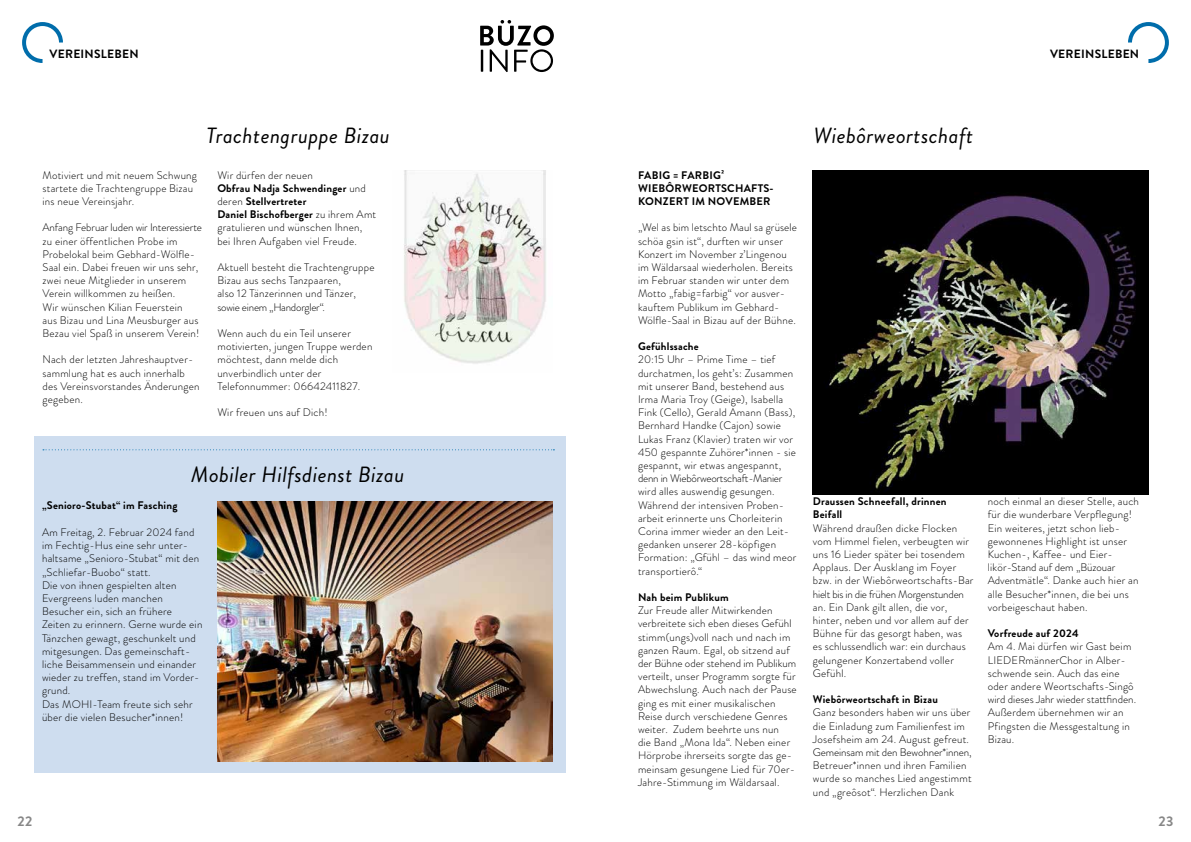
<style>
.page{position:relative;width:1191px;height:842px;background:#fff}
.page>*{position:absolute;margin:0;border:0;box-sizing:border-box;transform-origin:0 0}
.t1{font:italic 22px "Brandon Grotesque";letter-spacing:.02em;color:#000}
.t2{font:700 14px "Brandon Grotesque";color:#878787}
.t3{font:700 12px "Brandon Grotesque";letter-spacing:.02em;color:#000}
.t4{font:300 11px/13.2px "Brandon Grotesque";letter-spacing:.02em;color:#000}
.t5{font:700 11px/13.2px "Brandon Grotesque";letter-spacing:.02em;color:#000}
.s1{font-weight:700}
</style>
<div class="page">
<div style="left:35px;top:437px;width:531px;height:336px;background:#ceddef"></div>
<svg style="left:22px;top:22px;width:41px;height:41px"></svg>
<svg style="left:480px;top:20px;width:74px;height:52px"></svg>
<img style="left:404px;top:171px;width:142px;height:193px">
<svg style="left:43px;top:449px;width:511px;height:1px"></svg>
<img style="left:217px;top:502px;width:336px;height:260px">
<svg style="left:1128px;top:22px;width:40px;height:41px"></svg>
<img style="left:813px;top:171px;width:335px;height:323px">
<p class="t3" style="left:50px;top:45px;width:91px">VEREINSLEBEN</p>
<p class="t3" style="left:1050px;top:45px;width:91px">VEREINSLEBEN</p>
<h1 class="t1" style="left:206px;top:120px;width:185px">Trachtengruppe Bizau</h1>
<h1 class="t1" style="left:813px;top:120px;width:161px">Wiebôrweortschaft</h1>
<p class="t4" style="left:43px;top:168px;width:156px">Motiviert und mit neuem Schwung startete die Trachtengruppe Bizau ins neue Vereinsjahr.</p>
<p class="t4" style="left:43px;top:221px;width:161px">Anfang Februar luden wir Interessierte zu einer öffentlichen Probe im Probelokal beim Gebhard-Wölfle-Saal ein. Dabei freuen wir uns sehr, zwei neue Mitglieder in unserem Verein willkommen zu heißen.<br>Wir wünschen Kilian Feuerstein<br>aus Bizau und Lina Meusburger aus Bezau viel Spaß in unserem Verein!</p>
<p class="t4" style="left:43px;top:353px;width:158px">Nach der letzten Jahreshauptver&shy;sammlung hat es auch innerhalb des Vereinsvorstandes Änderungen gegeben.</p>
<p class="t4" style="left:217px;top:168px;width:160px">Wir dürfen der neuen<br><span class="s1">Obfrau Nadja Schwendinger</span> und deren <span class="s1">Stellvertreter<br>Daniel Bischofberger</span> zu ihrem Amt gratulieren und wünschen Ihnen, bei Ihren Aufgaben viel Freude.</p>
<p class="t4" style="left:217px;top:261px;width:159px">Aktuell besteht die Trachtengruppe<br>Bizau aus sechs Tanzpaaren,<br>also 12 Tänzerinnen und Tänzer, sowie einem „Handorgler“.</p>
<p class="t4" style="left:217px;top:327px;width:157px">Wenn auch du ein Teil unserer motivierten, jungen Truppe werden möchtest, dann melde dich unverbindlich unter der<br>Telefonnummer: 06642411827.</p>
<p class="t4" style="left:217px;top:406px;width:112px">Wir freuen uns auf Dich!</p>
<h1 class="t1" style="left:191px;top:460px;width:214px">Mobiler Hilfsdienst Bizau</h1>
<p class="t5" style="left:42px;top:499px;width:137px">„Senioro-Stubat“ im Fasching</p>
<p class="t4" style="left:42px;top:525px;width:162px">Am Freitag, 2. Februar 2024 fand im Fechtig-Hus eine sehr unter&shy;haltsame „Senioro-Stubat“ mit den „Schliefar-Buobo“ statt.<br>Die von ihnen gespielten alten<br>Evergreens luden manchen<br>Besucher ein, sich an frühere<br>Zeiten zu erinnern. Gerne wurde ein<br>Tänzchen gewagt, geschunkelt und mitgesungen. Das gemeinschaft&shy;liche Beisammensein und einander wieder zu treffen, stand im Vorder&shy;grund.<br>Das MOHI-Team freute sich sehr über die vielen Besucher*innen!</p>
<p class="t5" style="left:638px;top:168px;width:137px">FABIG = FARBIG²<br>WIEBÔRWEORTSCHAFTS-<br>KONZERT IM NOVEMBER</p>
<p class="t4" style="left:638px;top:221px;width:160px">„Wel as bim letschto Maul sa grüsele schöa gsin ist“, durften wir unser Konzert im November z’Lingenou im Wäldarsaal wiederholen. Bereits im Februar standen wir unter dem Motto „fabig=farbig“ vor ausver&shy;kauftem Publikum im Gebhard-Wölfle-Saal in Bizau auf der Bühne.</p>
<p class="t5" style="left:638px;top:340px;width:62px">Gefühlssache</p>
<p class="t4" style="left:638px;top:353px;width:160px">20:15 Uhr – Prime Time – tief durchatmen, los geht’s: Zusammen mit unserer Band, bestehend aus<br>Irma Maria Troy (Geige), Isabella<br>Fink (Cello), Gerald Amann (Bass),<br>Bernhard Handke (Cajon) sowie<br>Lukas Franz (Klavier) traten wir vor<br>450 gespannte Zuhörer*innen - sie gespannt, wir etwas angespannt, denn in Wiebôrweortschaft-Manier wird alles auswendig gesungen.<br>Während der intensiven Proben&shy;arbeit erinnerte uns Chorleiterin<br>Corina immer wieder an den Leit&shy;gedanken unserer 28-köpfigen<br>Formation: „Gfühl – das wind meor transportierô.“</p>
<p class="t5" style="left:638px;top:591px;width:92px">Nah beim Publikum</p>
<p class="t4" style="left:638px;top:604px;width:160px">Zur Freude aller Mitwirkenden verbreitete sich eben dieses Gefühl stimm(ungs)voll nach und nach im ganzen Raum. Egal, ob sitzend auf der Bühne oder stehend im Publikum verteilt, unser Programm sorgte für Abwechslung. Auch nach der Pause ging es mit einer musikalischen Reise durch verschiedene Genres weiter. Zudem beehrte uns nun<br>die Band „Mona Ida“. Neben einer Hörprobe ihrerseits sorgte das ge&shy;meinsam gesungene Lied für 70er-Jahre-Stimmung im Wäldarsaal.</p>
<p class="t5" style="left:813px;top:495px;width:135px">Draussen Schneefall, drinnen<br>Beifall</p>
<p class="t4" style="left:813px;top:521px;width:162px">Während draußen dicke Flocken vom Himmel fielen, verbeugten wir uns 16 Lieder später bei tosendem<br>Applaus. Der Ausklang im Foyer bzw. in der Wiebôrweortschafts-Bar hielt bis in die frühen Morgenstunden an. Ein Dank gilt allen, die vor, hinter, neben und vor allem auf der<br>Bühne für das gesorgt haben, was es schlussendlich war: ein durchaus gelungener Konzertabend voller<br>Gefühl.</p>
<p class="t5" style="left:813px;top:693px;width:126px">Wiebôrweortschaft in Bizau</p>
<p class="t4" style="left:813px;top:706px;width:160px">Ganz besonders haben wir uns über die Einladung zum Familienfest im Josefsheim am 24. August gefreut.<br>Gemeinsam mit den Bewohner*innen, Betreuer*innen und ihren Familien wurde so manches Lied angestimmt und „greôsot“. Herzlichen Dank</p>
<p class="t4" style="left:987px;top:495px;width:153px">noch einmal an dieser Stelle, auch für die wunderbare Verpflegung!<br>Ein weiteres, jetzt schon lieb&shy;gewonnenes Highlight ist unser<br>Kuchen-, Kaffee- und Eier&shy;likör-Stand auf dem „Büzouar<br>Adventmätle“. Danke auch hier an alle Besucher*innen, die bei uns vorbeigeschaut haben.</p>
<p class="t5" style="left:987px;top:627px;width:92px">Vorfreude auf 2024</p>
<p class="t4" style="left:987px;top:640px;width:150px">Am 4. Mai dürfen wir Gast beim<br>LIEDERmännerChor in Alber&shy;schwende sein. Auch das eine oder andere Weortschafts-Singô wird dieses Jahr wieder stattfinden.<br>Außerdem übernehmen wir an<br>Pfingsten die Messgestaltung in<br>Bizau.</p>
<p class="t2" style="left:18px;top:812px;width:16px">22</p>
<p class="t2" style="left:1158px;top:812px;width:16px">23</p>
</div>
